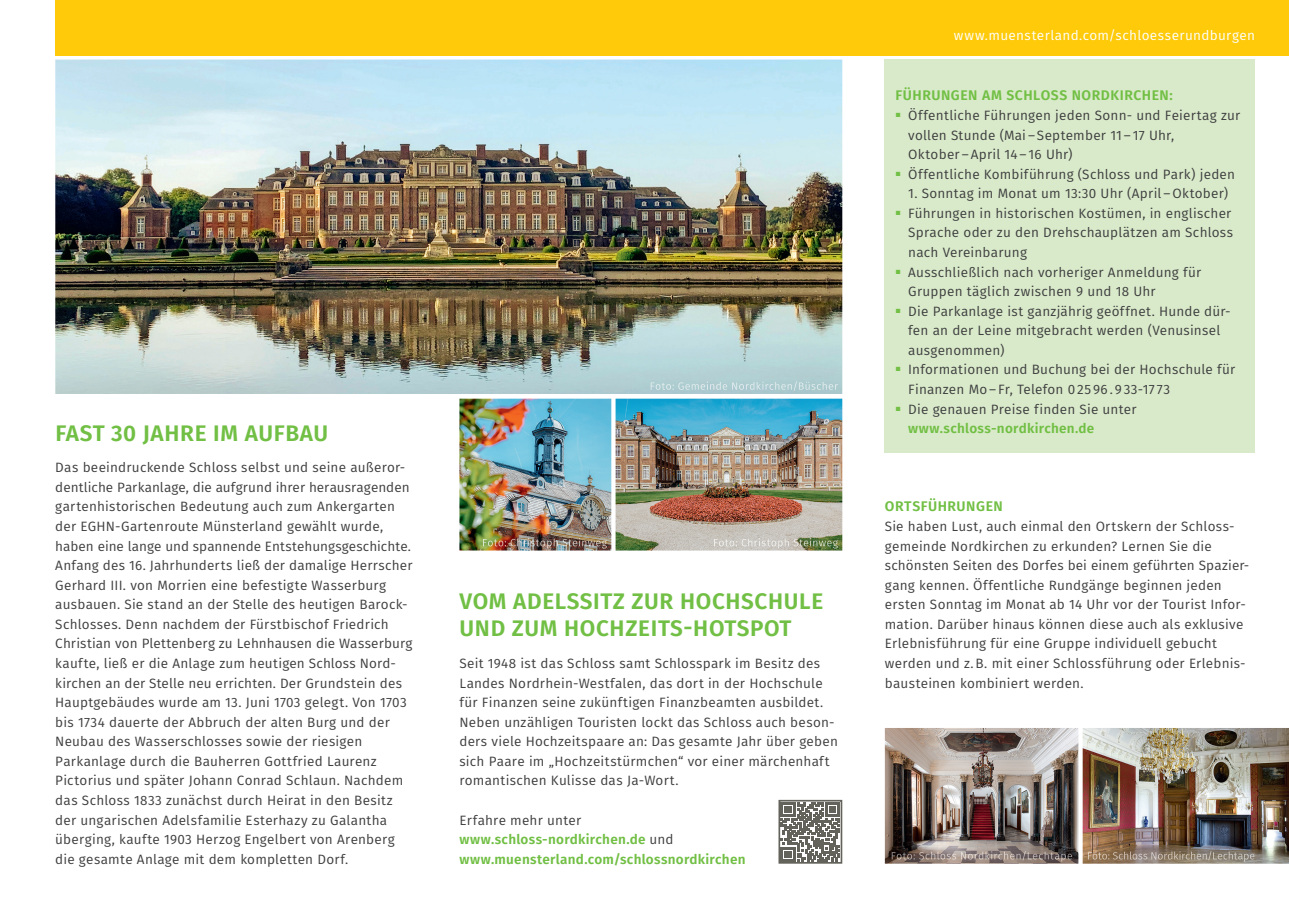
<style>
.page{position:relative;width:1289px;height:919px;background:#fff}
.page>*{position:absolute;margin:0;border:0;box-sizing:border-box;transform-origin:0 0}
.t1{font:600 22.5px/27px "Fira Sans";letter-spacing:.03em;color:#71bf44}
.t2{font:600 13.95px "Fira Sans";letter-spacing:.04em;color:#71bf44}
.t3{font:13.5px/19.5px "Fira Sans";letter-spacing:.015em;color:#3e3e3f}
.t4{font:600 13.5px/19.5px "Fira Sans";letter-spacing:.02em;color:#71bf44}
.t5{font:13.5px "Fira Sans";letter-spacing:.025em;color:#fff}
.s1{font-weight:400;color:#3e3e3f}
.s2{font-weight:600;color:#71bf44}
</style>
<div class="page">
<img style="left:459px;top:398px;width:152px;height:152px">
<img style="left:1082px;top:728px;width:206px;height:135px">
<div style="left:884px;top:60px;width:370px;height:392px;background:#d9eaca"></div>
<img style="left:884px;top:728px;width:194px;height:135px">
<div style="left:55px;top:0;width:1233px;height:55px;background:#feca0a"></div>
<img style="left:55px;top:60px;width:787px;height:334px">
<img style="left:615px;top:398px;width:227px;height:152px">
<svg style="left:781px;top:802px;width:58px;height:58px"></svg>
<div style="left:778px;top:799px;width:64px;height:64px;border:2px solid #63635c"></div>
<img style="left:650px;top:381px;width:188px;height:10px">
<img style="left:483px;top:538px;width:124px;height:10px">
<img style="left:714px;top:538px;width:124px;height:10px">
<img style="left:891px;top:850px;width:180px;height:11px">
<img style="left:1087px;top:850px;width:167px;height:11px">
<h1 class="t1" style="left:55px;top:418px;width:274px">FAST 30 JAHRE IM AUFBAU</h1>
<p class="t3" style="left:55px;top:457px;width:359px">Das beeindruckende Schloss selbst und seine außeror&shy;dentliche Parkanlage, die aufgrund ihrer herausragenden gartenhistorischen Bedeutung auch zum Ankergarten der EGHN-Gartenroute Münsterland gewählt wurde, haben eine lange und spannende Entstehungsgeschichte.<br>Anfang des 16. Jahrhunderts ließ der damalige Herrscher Gerhard III. von Morrien eine befestigte Wasserburg ausbauen. Sie stand an der Stelle des heutigen Barock-Schlosses. Denn nachdem der Fürstbischof Friedrich Christian von Plettenberg zu Lehnhausen die Wasserburg kaufte, ließ er die Anlage zum heutigen Schloss Nord&shy;kirchen an der Stelle neu errichten. Der Grundstein des Hauptgebäudes wurde am 13. Juni 1703 gelegt. Von 1703 bis 1734 dauerte der Abbruch der alten Burg und der Neubau des Wasserschlosses sowie der riesigen Parkanlage durch die Bauherren Gottfried Laurenz Pictorius und später Johann Conrad Schlaun. Nachdem das Schloss 1833 zunächst durch Heirat in den Besitz der ungarischen Adelsfamilie Esterhazy zu Galantha überging, kaufte 1903 Herzog Engelbert von Arenberg die gesamte Anlage mit dem kompletten Dorf.</p>
<h1 class="t1" style="left:459px;top:586px;width:365px">VOM ADELSSITZ ZUR HOCHSCHULE<br>UND ZUM HOCHZEITS-HOTSPOT</h1>
<p class="t3" style="left:459px;top:653px;width:380px">Seit 1948 ist das Schloss samt Schlosspark im Besitz des Landes Nordrhein-Westfalen, das dort in der Hochschule für Finanzen seine zukünftigen Finanzbeamten ausbildet.<br>Neben unzähligen Touristen lockt das Schloss auch beson&shy;ders viele Hochzeitspaare an: Das gesamte Jahr über geben sich Paare im „Hochzeitstürmchen“ vor einer märchenhaft romantischen Kulisse das Ja-Wort.</p>
<p class="t4" style="left:459px;top:809px;width:288px"><span class="s1">Erfahre mehr unter </span>www.schloss-nordkirchen.de <span class="s1">und </span>www.muensterland.com/schlossnordkirchen</p>
<p class="t5" style="left:953px;top:26px;width:302px">www.muensterland.com/schloesserundburgen</p>
<p class="t2" style="left:895px;top:84px;width:279px">FÜHRUNGEN AM SCHLOSS NORDKIRCHEN:</p>
<p class="t3" style="left:908px;top:105px;width:333px;text-indent:-13px"><sup>■</sup> Öffentliche Führungen jeden Sonn- und Feiertag zur vollen Stunde (Mai – September 11 – 17 Uhr,<br>Oktober – April 14 – 16 Uhr)</p>
<p class="t3" style="left:895px;top:164px;width:341px"><sup>■</sup> Öffentliche Kombiführung (Schloss und Park) jeden</p>
<p class="t3" style="left:908px;top:183px;width:321px">1. Sonntag im Monat um 13:30 Uhr (April – Oktober)</p>
<p class="t3" style="left:908px;top:203px;width:326px;text-indent:-13px"><sup>■</sup> Führungen in historischen Kostümen, in englischer<br>Sprache oder zu den Drehschauplätzen am Schloss nach Vereinbarung</p>
<p class="t3" style="left:908px;top:262px;width:294px;text-indent:-13px"><sup>■</sup> Ausschließlich nach vorheriger Anmeldung für<br>Gruppen täglich zwischen 9 und 18 Uhr</p>
<p class="t3" style="left:908px;top:301px;width:324px;text-indent:-13px"><sup>■</sup> Die Parkanlage ist ganzjährig geöffnet. Hunde dür&shy;fen an der Leine mitgebracht werden (Venusinsel ausgenommen)</p>
<p class="t3" style="left:908px;top:359px;width:328px;text-indent:-13px"><sup>■</sup> Informationen und Buchung bei der Hochschule für<br>Finanzen Mo – Fr, Telefon 0 25 96 . 9 33-17 73</p>
<p class="t3" style="left:908px;top:399px;width:230px;text-indent:-13px"><sup>■</sup> Die genauen Preise finden Sie unter <span class="s2">www.schloss-nordkirchen.de</span></p>
<p class="t2" style="left:884px;top:495px;width:119px">ORTSFÜHRUNGEN</p>
<p class="t3" style="left:884px;top:516px;width:366px">Sie haben Lust, auch einmal den Ortskern der Schloss&shy;gemeinde Nordkirchen zu erkunden? Lernen Sie die schönsten Seiten des Dorfes bei einem geführten Spazier&shy;gang kennen. Öffentliche Rundgänge beginnen jeden ersten Sonntag im Monat ab 14 Uhr vor der Tourist Infor&shy;mation. Darüber hinaus können diese auch als exklusive Erlebnisführung für eine Gruppe individuell gebucht werden und z. B. mit einer Schlossführung oder Erlebnis&shy;bausteinen kombiniert werden.</p>
</div>
